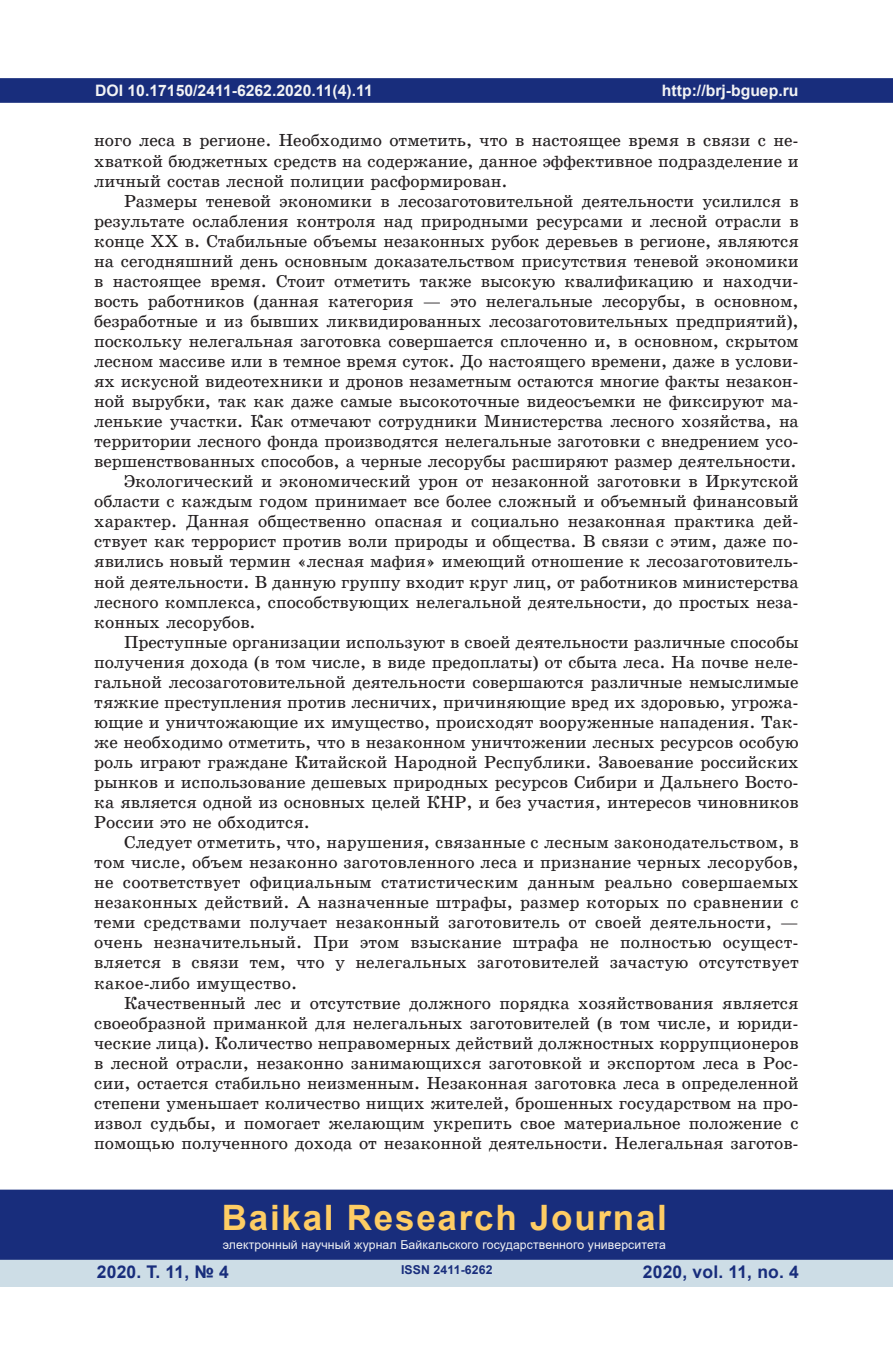
<style>
.page{position:relative;width:893px;height:1360px;background:#fff}
.page>*{position:absolute;margin:0;border:0;box-sizing:border-box;transform-origin:0 0}
.t1{font:700 35px "Arial";letter-spacing:.05em;color:#fecd64}
.Текст{font:17.5px/19.9px "School Book C";color:#231f20;text-align:justify}
.t2{font:700 17.5px "Arial";letter-spacing:.01em;color:#182d7c}
.t3{font:700 15.75px "Arial";color:#f2f3f4}
.t4{font:12.25px "Arial";letter-spacing:.01em;color:#f2f3f4}
.t5{font:700 12.25px "Arial";letter-spacing:.01em;color:#182d7c}
</style>
<div class="page">
<div style="left:0;top:78px;width:893px;height:25px;background:#182d7c;border:2px solid #182d7c"></div>
<div style="left:0;top:1258px;width:893px;height:28px;background:#cddde6"></div>
<div style="left:0;top:1189px;width:893px;height:70px;background:#182d7c;border:2px solid #182d7c"></div>
<p class="t3" style="left:95px;top:79px;width:279px">DOI 10.17150/2411-6262.2020.11(4).11</p>
<p class="t3" style="left:662px;top:79px;width:138px">http://brj-bguep.ru</p>
<p class="Текст" style="left:94px;top:131px;width:706px">ного леса в регионе. Необходимо отметить, что в настоящее время в связи с не&shy;хваткой бюджетных средств на содержание, данное эффективное подразделение и личный состав лесной полиции расформирован.</p>
<p class="Текст" style="left:94px;top:191px;width:706px;text-indent:30px">Размеры теневой экономики в лесозаготовительной деятельности усилился в результате ослабления контроля над природными ресурсами и лесной отрасли в конце XX в. Стабильные объемы незаконных рубок деревьев в регионе, являются на сегодняшний день основным доказательством присутствия теневой экономики в настоящее время. Стоит отметить также высокую квалификацию и находчи&shy;вость работников (данная категория — это нелегальные лесорубы, в основном, безработные и из бывших ликвидированных лесозаготовительных предприятий), поскольку нелегальная заготовка совершается сплоченно и, в основном, скрытом лесном массиве или в темное время суток. До настоящего времени, даже в услови&shy;ях искусной видеотехники и дронов незаметным остаются многие факты незакон&shy;ной вырубки, так как даже самые высокоточные видеосъемки не фиксируют ма&shy;ленькие участки. Как отмечают сотрудники Министерства лесного хозяйства, на территории лесного фонда производятся нелегальные заготовки с внедрением усо&shy;вершенствованных способов, а черные лесорубы расширяют размер деятельности.</p>
<p class="Текст" style="left:94px;top:471px;width:706px;text-indent:30px">Экологический и экономический урон от незаконной заготовки в Иркутской области с каждым годом принимает все более сложный и объемный финансовый характер. Данная общественно опасная и социально незаконная практика дей&shy;ствует как террорист против воли природы и общества. В связи с этим, даже по&shy;явились новый термин «лесная мафия» имеющий отношение к лесозаготовитель&shy;ной деятельности. В данную группу входит круг лиц, от работников министерства лесного комплекса, способствующих нелегальной деятельности, до простых неза&shy;конных лесорубов.</p>
<p class="Текст" style="left:94px;top:632px;width:706px;text-indent:30px">Преступные организации используют в своей деятельности различные способы получения дохода (в том числе, в виде предоплаты) от сбыта леса. На почве неле&shy;гальной лесозаготовительной деятельности совершаются различные немыслимые тяжкие преступления против лесничих, причиняющие вред их здоровью, угрожа&shy;ющие и уничтожающие их имущество, происходят вооруженные нападения. Так&shy;же необходимо отметить, что в незаконном уничтожении лесных ресурсов особую роль играют граждане Китайской Народной Республики. Завоевание российских рынков и использование дешевых природных ресурсов Сибири и Дальнего Восто&shy;ка является одной из основных целей КНР, и без участия, интересов чиновников России это не обходится.</p>
<p class="Текст" style="left:94px;top:832px;width:706px;text-indent:30px">Следует отметить, что, нарушения, связанные с лесным законодательством, в том числе, объем незаконно заготовленного леса и признание черных лесорубов, не соответствует официальным статистическим данным реально совершаемых незаконных действий. А назначенные штрафы, размер которых по сравнении с теми средствами получает незаконный заготовитель от своей деятельности, — очень незначительный. При этом взыскание штрафа не полностью осущест&shy;вляется в связи тем, что у нелегальных заготовителей зачастую отсутствует какое-либо имущество.</p>
<p class="Текст" style="left:94px;top:992px;width:706px;text-indent:30px">Качественный лес и отсутствие должного порядка хозяйствования является своеобразной приманкой для нелегальных заготовителей (в том числе, и юриди&shy;ческие лица). Количество неправомерных действий должностных коррупционеров в лесной отрасли, незаконно занимающихся заготовкой и экспортом леса в Рос&shy;сии, остается стабильно неизменным. Незаконная заготовка леса в определенной степени уменьшает количество нищих жителей, брошенных государством на про&shy;извол судьбы, и помогает желающим укрепить свое материальное положение с помощью полученного дохода от незаконной деятельности. Нелегальная заготов-</p>
<h1 class="t1" style="left:222px;top:1192px;width:447px">Baikal Research Journal</h1>
<p class="t4" style="left:223px;top:1236px;width:445px">электронный научный журнал Байкальского государственного университета</p>
<p class="t2" style="left:97px;top:1259px;width:134px">2020. Т. 11, № 4</p>
<p class="t5" style="left:401px;top:1261px;width:93px">ISSN 2411-6262</p>
<p class="t2" style="left:643px;top:1259px;width:158px">2020, vol. 11, no. 4</p>
</div>
